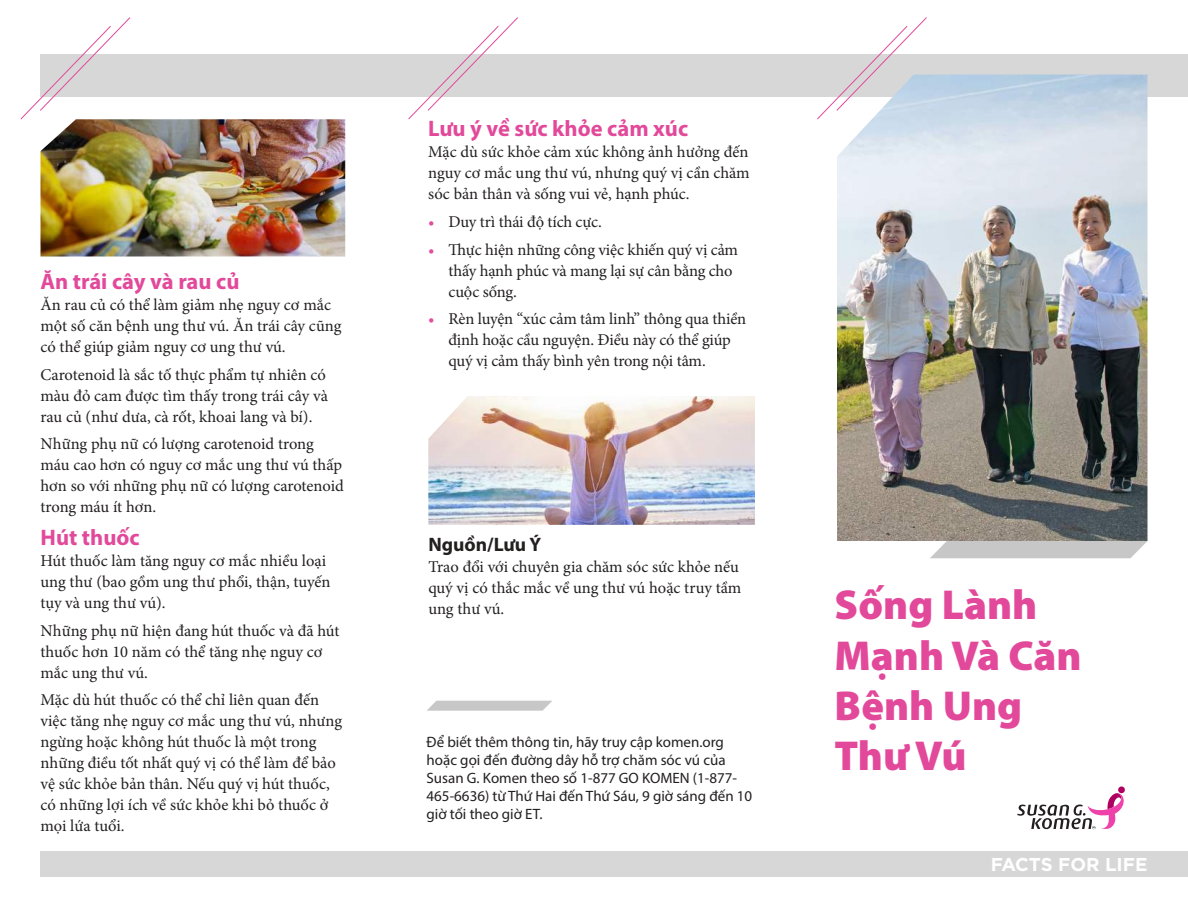
<style>
.page{position:relative;width:1188px;height:918px;background:#fff}
.page>*{position:absolute;margin:0;border:0;box-sizing:border-box;transform-origin:0 0}
.t1{font:900 42px/50.4px "Myriad Pro";color:#e2499a}
.t2{font:700 22.5px "Myriad Pro";color:#e2499a}
.t3{font:700 19.5px "Myriad Pro";color:#221f1f}
.t4{font:700 18.6px "Gotham";color:#fff}
.t5{font:16.5px/21px "Minion Pro";letter-spacing:-.005em;color:#221f1f}
.t6{font:15px/18px "Myriad Pro";color:#221f1f}
.s1{color:#e34d9b}
</style>
<div class="page">
<div style="left:41px;top:54px;width:1147px;height:42px;background:#d8d7d7"></div>
<svg style="left:1017px;top:786px;width:108px;height:44px"></svg>
<img style="left:837px;top:75px;width:311px;height:466px">
<div style="left:41px;top:851px;width:1147px;height:26px;background:#d7d7d7"></div>
<svg style="left:930px;top:541px;width:217px;height:17px;background:#cccbcb"></svg>
<svg style="left:427px;top:701px;width:125px;height:10px"></svg>
<img style="left:40px;top:119px;width:305px;height:137px">
<img style="left:428px;top:396px;width:327px;height:129px">
<svg style="left:20px;top:17px;width:111px;height:103px"></svg>
<svg style="left:408px;top:17px;width:111px;height:103px"></svg>
<svg style="left:816px;top:17px;width:112px;height:103px"></svg>
<h2 class="t2" style="left:40px;top:270px;width:200px">Ăn trái cây và rau củ</h2>
<p class="t5" style="left:40px;top:295px;width:302px">Ăn rau củ có thể làm giảm nhẹ nguy cơ mắc một số căn bệnh ung thư vú. Ăn trái cây cũng có thể giúp giảm nguy cơ ung thư vú.</p>
<p class="t5" style="left:40px;top:364px;width:289px">Carotenoid là sắc tố thực phẩm tự nhiên có màu đỏ cam được tìm thấy trong trái cây và rau củ (như dưa, cà rốt, khoai lang và bí).</p>
<p class="t5" style="left:40px;top:434px;width:305px">Những phụ nữ có lượng carotenoid trong máu cao hơn có nguy cơ mắc ung thư vú thấp hơn so với những phụ nữ có lượng carotenoid trong máu ít hơn.</p>
<h2 class="t2" style="left:40px;top:526px;width:101px">Hút thuốc</h2>
<p class="t5" style="left:40px;top:551px;width:292px">Hút thuốc làm tăng nguy cơ mắc nhiều loại ung thư (bao gồm ung thư phổi, thận, tuyến tụy và ung thư vú).</p>
<p class="t5" style="left:40px;top:620px;width:300px">Những phụ nữ hiện đang hút thuốc và đã hút thuốc hơn 10 năm có thể tăng nhẹ nguy cơ mắc ung thư vú.</p>
<p class="t5" style="left:40px;top:690px;width:303px">Mặc dù hút thuốc có thể chỉ liên quan đến việc tăng nhẹ nguy cơ mắc ung thư vú, nhưng ngừng hoặc không hút thuốc là một trong những điều tốt nhất quý vị có thể làm để bảo vệ sức khỏe bản thân. Nếu quý vị hút thuốc, có những lợi ích về sức khỏe khi bỏ thuốc ở mọi lứa tuổi.</p>
<h2 class="t2" style="left:428px;top:117px;width:261px">Lưu ý về sức khỏe cảm xúc</h2>
<p class="t5" style="left:428px;top:142px;width:323px;text-align:justify">Mặc dù sức khỏe cảm xúc không ảnh hưởng đến nguy cơ mắc ung thư vú, nhưng quý vị cần chăm sóc bản thân và sống vui vẻ, hạnh phúc.</p>
<p class="t5" style="left:428px;top:212px;width:175px"><span class="s1">•</span> Duy trì thái độ tích cực.</p>
<p class="t5" style="left:448px;top:240px;width:291px;text-indent:-20px"><span class="s1">•</span> ực hiện những công việc khiến quý vị cảm thấy hạnh phúc và mang lại sự cân bằng cho cuộc sống.</p>
<p class="t5" style="left:448px;top:309px;width:299px;text-indent:-20px"><span class="s1">•</span> Rèn luyện “xúc cảm tâm linh” thông qua thiền định hoặc cầu nguyện. Điều này có thể giúp quý vị cảm thấy bình yên trong nội tâm.</p>
<p class="t3" style="left:428px;top:534px;width:114px">Nguồn/Lưu Ý</p>
<p class="t5" style="left:428px;top:557px;width:315px">Trao đổi với chuyên gia chăm sóc sức khỏe nếu quý vị có thắc mắc về ung thư vú hoặc truy tầm ung thư vú.</p>
<p class="t6" style="left:427px;top:734px;width:327px">Để biết thêm thông tin, hãy truy cập komen.org hoặc gọi đến đường dây hỗ trợ chăm sóc vú của Susan G. Komen theo số 1-877 GO KOMEN (1-877- 465-6636) từ Thứ Hai đến Thứ Sáu, 9 giờ sáng đến 10 giờ tối theo giờ ET.</p>
<h1 class="t1" style="left:835px;top:582px;width:248px">Sống Lành<br>Mạnh Và Căn<br>Bệnh Ung<br>Thư Vú</h1>
<p class="t4" style="left:991px;top:854px;width:158px">FACTS FOR LIFE</p>
</div>
